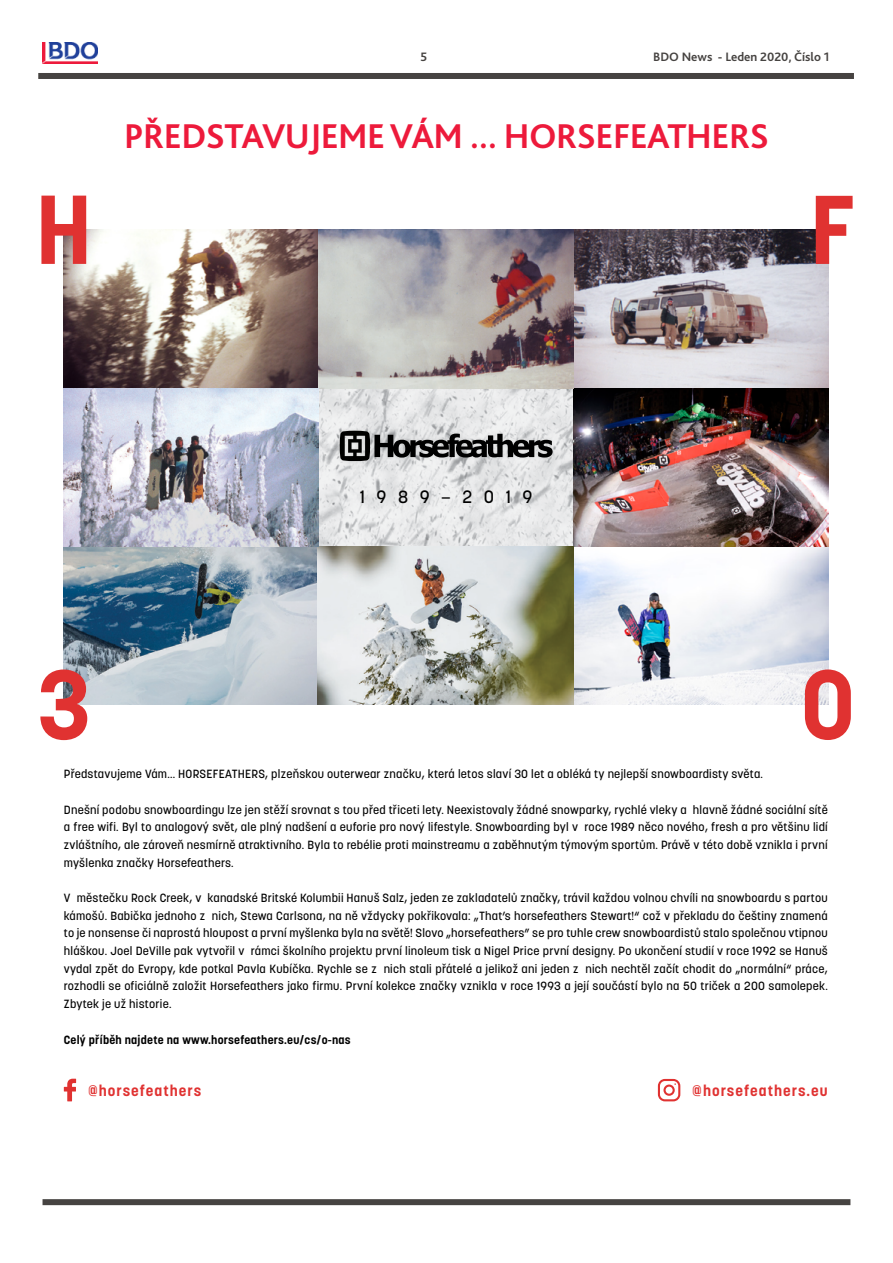
<style>
.page{position:relative;width:893px;height:1263px;background:#fff}
.page>*{position:absolute;margin:0;border:0;box-sizing:border-box;transform-origin:0 0}
.t1{font:700 36px "Bliss Pro";letter-spacing:-.015em;color:#ed1a3b}
.t2{font:500 17.7px "Korolev";letter-spacing:.65em;color:#000}
.t3{font:700 15.15px "Korolev";letter-spacing:.07em;color:#e03231}
.t4{font:700 12.75px "Bliss Pro";color:#464341}
.t5{font:500 11.85px/17.7px "Korolev";letter-spacing:.02em;color:#000;text-align:justify}
.t6{font:700 11.85px "Korolev";letter-spacing:.02em;color:#000}
</style>
<div class="page">
<div style="left:43px;top:1199px;width:807px;height:6px;background:#464341"></div>
<img style="left:43px;top:42px;width:55px;height:21px">
<div style="left:38px;top:73px;width:816px;height:6px;background:#464341"></div>
<img style="left:64px;top:546px;width:253px;height:159px">
<img style="left:64px;top:230px;width:764px;height:316px">
<img style="left:317px;top:546px;width:511px;height:159px">
<svg style="left:41px;top:196px;width:45px;height:68px"></svg>
<svg style="left:40px;top:669px;width:47px;height:71px"></svg>
<svg style="left:805px;top:669px;width:46px;height:71px"></svg>
<svg style="left:816px;top:196px;width:37px;height:68px"></svg>
<svg style="left:658px;top:1079px;width:22px;height:22px"></svg>
<svg style="left:64px;top:1079px;width:12px;height:22px"></svg>
<div style="left:336px;top:427px;width:221px;height:38px;background:#000;opacity:.1"></div>
<svg style="left:340px;top:431px;width:213px;height:30px"></svg>
<p class="t4" style="left:420px;top:49px;width:8px">5</p>
<p class="t4" style="left:653px;top:49px;width:178px">BDO NEWS - LEDEN 2020, ČÍSLO 1</p>
<h1 class="t1" style="left:124px;top:114px;width:102px">PŘEDSTAVUJ</h1>
<h1 class="t1" style="left:321px;top:114px;width:206px">EM E VÁM ... HORS</h1>
<h1 class="t1" style="left:595px;top:114px;width:153px">EFEATHERS</h1>
<h2 class="t2" style="left:360px;top:486px;width:174px">1989—2019</h2>
<p class="t5" style="left:64px;top:765px;width:701px">Představujeme Vám... HORSEFEATHERS, plzeňskou outerwear značku, která letos slaví 30 let a obléká ty nejlepší snowboardisty světa.</p>
<p class="t5" style="left:64px;top:800px;width:766px">Dnešní podobu snowboardingu lze jen stěží srovnat s tou před třiceti lety. Neexistovaly žádné snowparky, rychlé vleky a hlavně žádné sociální sítě a free wifi. Byl to analogový svět, ale plný nadšení a euforie pro nový lifestyle. Snowboarding byl v roce 1989 něco nového, fresh a pro většinu lidí zvláštního, ale zároveň nesmírně atraktivního. Byla to rebélie proti mainstreamu a zaběhnutým týmovým sportům. Právě v této době vznikla i první myšlenka značky Horsefeathers.</p>
<p class="t5" style="left:64px;top:889px;width:766px">V městečku Rock Creek, v kanadské Britské Kolumbii Hanuš Salz, jeden ze zakladatelů značky, trávil každou volnou chvíli na snowboardu s partou kámošů. Babička jednoho z nich, Stewa Carlsona, na ně vždycky pokřikovala: „That’s horsefeathers Stewart!“ což v překladu do češtiny znamená to je nonsense či naprostá hloupost a první myšlenka byla na světě! Slovo „horsefeathers” se pro tuhle crew snowboardistů stalo společnou vtipnou hláškou. Joel DeVille pak vytvořil v rámci školního projektu první linoleum tisk a Nigel Price první designy. Po ukončení studií v roce 1992 se Hanuš vydal zpět do Evropy, kde potkal Pavla Kubíčka. Rychle se z nich stali přátelé a jelikož ani jeden z nich nechtěl začít chodit do „normální“ práce, rozhodli se oficiálně založit Horsefeathers jako firmu. První kolekce značky vznikla v roce 1993 a její součástí bylo na 50 triček a 200 samolepek.<br>Zbytek je už historie.</p>
<p class="t6" style="left:64px;top:1032px;width:288px">Celý příběh najdete na www.horsefeathers.eu/cs/o-nas</p>
<p class="t3" style="left:88px;top:1081px;width:115px">@horsefeathers</p>
<p class="t3" style="left:692px;top:1081px;width:137px">@horsefeathers.eu</p>
</div>
